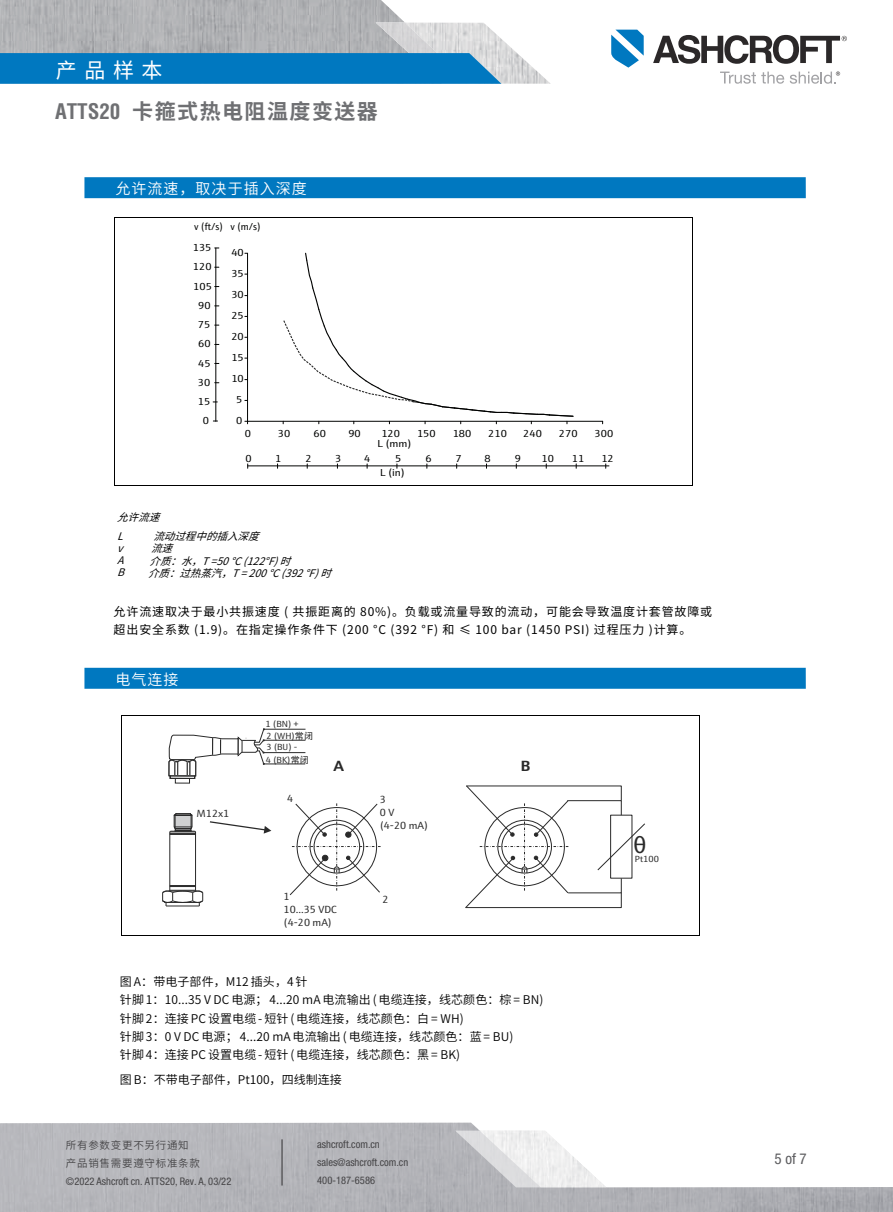
<style>
.page{position:relative;width:893px;height:1212px;background:#fff}
.page>*{position:absolute;margin:0;border:0;box-sizing:border-box;transform-origin:0 0}
.t1{font:23.7px "E+H Sans Asia ME";color:#2a2a2a}
.t2{font:700 21px/41.8px "Source Han Sans CN";letter-spacing:.07em;color:#6f7073}
.t3{font:15px "Source Han Sans CN";letter-spacing:.07em;color:#fff}
.t4{font:condensed 15px "Helvetica Neue LT Pro";color:#5b5b5e}
.t5{font:700 14.85px "E+H Sans Asia ME";color:#2a2a2a}
.t6{font:12px/18px "Source Han Sans CN";letter-spacing:.01em;color:#000}
.t7{font:12px/18px "Source Han Sans CN";letter-spacing:.07em;color:#000}
.t8{font:condensed 10.5px/18px "Helvetica Neue LT Pro";color:#454446}
.t9{font:italic 10.5px/12px "Source Han Sans CN";color:#000}
.t10{font:10.5px/17.2px "Source Han Sans CN";letter-spacing:.07em;color:#454446}
.t11{font:10.35px/12.9px "E+H Sans Asia ME";color:#2a2a2a}
.t12{font:10.2px "E+H Sans Asia ME";color:#010201;scale:1.06 1}
.t13{font:10.2px "E+H Sans Asia ME";color:#010201;scale:.95 1}
.t14{font:8.85px/11.9px "E+H Sans Asia ME";color:#2a2a2a}
.s1{font-weight:400;color:#fff}
.s2{font-family:"Helvetica";font-stretch:condensed}
</style>
<div class="page">
<img style="left:0;top:0;width:404px;height:23px">
<svg style="left:720px;top:72px;width:64px;height:12px"></svg>
<svg style="left:611px;top:30px;width:33px;height:38px"></svg>
<svg style="left:653px;top:35px;width:194px;height:29px"></svg>
<svg style="left:0;top:23px;width:551px;height:61px;background:#6ca2c3"></svg>
<svg style="left:790px;top:71px;width:50px;height:13px"></svg>
<svg style="left:0;top:1123px;width:893px;height:89px;fill:#b6b7bc"></svg>
<svg style="left:455px;top:1130px;width:151px;height:57px"></svg>
<hr style="left:281px;top:1139px;width:2px;height:46px;background:#454446">
<div style="left:84px;top:177px;width:722px;height:21px;background:#0078c0"></div>
<hr style="left:248px;top:466px;width:361px;height:1px;background:#010201">
<svg style="left:245px;top:252px;width:358px;height:172px"></svg>
<hr style="left:216px;top:248px;width:1px;height:173px;background:#010201">
<hr style="left:115px;top:217px;width:577px;height:1px;background:#000">
<hr style="left:692px;top:217px;width:1px;height:269px;background:#000">
<hr style="left:114px;top:485px;width:578px;height:1px;background:#000">
<hr style="left:114px;top:217px;width:1px;height:269px;background:#000">
<hr style="left:166px;top:906px;width:33px;height:1px;background:#2a2a2a">
<hr style="left:195px;top:832px;width:1px;height:58px;background:#2a2a2a">
<hr style="left:170px;top:832px;width:1px;height:58px;background:#2a2a2a">
<svg style="left:169px;top:813px;width:28px;height:22px"></svg>
<svg style="left:162px;top:885px;width:41px;height:21px"></svg>
<svg style="left:289px;top:803px;width:92px;height:92px"></svg>
<svg style="left:209px;top:821px;width:62px;height:12px"></svg>
<svg style="left:465px;top:785px;width:180px;height:123px"></svg>
<div style="left:175px;top:778px;width:15px;height:5px;border:1px solid #2a2a2a"></div>
<svg style="left:169px;top:728px;width:137px;height:51px"></svg>
<hr style="left:122px;top:715px;width:578px;height:1px;background:#000">
<hr style="left:699px;top:716px;width:1px;height:220px;background:#000">
<hr style="left:122px;top:935px;width:577px;height:1px;background:#000">
<hr style="left:122px;top:715px;width:1px;height:220px;background:#000">
<div style="left:84px;top:668px;width:722px;height:21px;background:#0078c0"></div>
<h2 class="t2" style="left:55px;top:49px;width:324px"><span class="s1">产 品 样 本<br></span><span class="s2">ATTS20</span> 卡箍式热电阻温度变送器</h2>
<p class="t3" style="left:115px;top:180px;width:193px">允许流速，取决于插入深度</p>
<p class="t13" style="left:194px;top:221px;width:32px">v (ft/s)</p>
<p class="t12" style="left:193px;top:243px;width:19px">135</p>
<p class="t12" style="left:193px;top:262px;width:19px">120</p>
<p class="t12" style="left:193px;top:281px;width:19px">105</p>
<p class="t12" style="left:198px;top:301px;width:13px">90</p>
<p class="t12" style="left:198px;top:320px;width:13px">75</p>
<p class="t12" style="left:198px;top:339px;width:13px">60</p>
<p class="t12" style="left:198px;top:359px;width:13px">45</p>
<p class="t12" style="left:198px;top:378px;width:13px">30</p>
<p class="t12" style="left:198px;top:397px;width:13px">15</p>
<p class="t12" style="left:203px;top:416px;width:7px">0</p>
<p class="t13" style="left:230px;top:222px;width:34px">v (m/s)</p>
<p class="t12" style="left:231px;top:247px;width:13px">40</p>
<p class="t12" style="left:231px;top:268px;width:13px">35</p>
<p class="t12" style="left:231px;top:290px;width:13px">30</p>
<p class="t12" style="left:231px;top:311px;width:13px">25</p>
<p class="t12" style="left:231px;top:331px;width:13px">20</p>
<p class="t12" style="left:231px;top:352px;width:13px">15</p>
<p class="t12" style="left:231px;top:374px;width:13px">10</p>
<p class="t12" style="left:236px;top:394px;width:7px">5</p>
<p class="t12" style="left:236px;top:415px;width:7px">0</p>
<p class="t12" style="left:245px;top:429px;width:7px">0</p>
<p class="t12" style="left:278px;top:429px;width:13px">30</p>
<p class="t12" style="left:313px;top:429px;width:13px">60</p>
<p class="t12" style="left:348px;top:429px;width:13px">90</p>
<p class="t12" style="left:381px;top:429px;width:19px">120</p>
<p class="t12" style="left:417px;top:429px;width:19px">150</p>
<p class="t12" style="left:453px;top:429px;width:19px">180</p>
<p class="t12" style="left:488px;top:429px;width:19px">210</p>
<p class="t12" style="left:523px;top:429px;width:19px">240</p>
<p class="t12" style="left:559px;top:429px;width:19px">270</p>
<p class="t12" style="left:595px;top:429px;width:19px">300</p>
<p class="t12" style="left:377px;top:438px;width:34px">L (mm)</p>
<p class="t12" style="left:246px;top:453px;width:7px">0</p>
<p class="t12" style="left:306px;top:453px;width:7px">2</p>
<p class="t12" style="left:335px;top:453px;width:7px">3</p>
<p class="t12" style="left:364px;top:453px;width:7px">4</p>
<p class="t12" style="left:395px;top:453px;width:7px">5</p>
<p class="t12" style="left:455px;top:453px;width:7px">7</p>
<p class="t12" style="left:484px;top:453px;width:7px">8</p>
<p class="t12" style="left:515px;top:453px;width:7px">9</p>
<p class="t12" style="left:541px;top:453px;width:13px">10</p>
<p class="t12" style="left:425px;top:453px;width:7px">6</p>
<p class="t12" style="left:601px;top:454px;width:13px">12</p>
<p class="t12" style="left:275px;top:453px;width:7px">1</p>
<p class="t12" style="left:572px;top:454px;width:13px">11</p>
<p class="t12" style="left:380px;top:468px;width:25px">L (in)</p>
<p class="t9" style="left:117px;top:507px;width:54px;line-height:19.5px">允许流速<br>L</p>
<p class="t9" style="left:117px;top:543px;width:17px">v</p>
<p class="t9" style="left:151px;top:530px;width:119px">流动过程中的插入深度流速</p>
<p class="t9" style="left:150px;top:555px;width:152px">介质：水，T=50°C(122°F) 时</p>
<p class="t7" style="left:114px;top:603px;width:600px">允许流速取决于最小共振速度 ( 共振距离的 80%)。负载或流量导致的流动，可能会导致温度计套管故障或超出安全系数 (1.9)。在指定操作条件下 (200 °C (392 °F) 和 ≤ 100 bar (1450 PSI) 过程压力 )计算。</p>
<p class="t9" style="left:117px;top:555px;width:19px">A<br>B</p>
<p class="t9" style="left:148px;top:567px;width:194px">介质：过热蒸汽，T=200°C(392°F) 时</p>
<p class="t3" style="left:115px;top:671px;width:65px">电气连接</p>
<p class="t11" style="left:196px;top:808px;width:34px">M12x1</p>
<p class="t14" style="left:266px;top:718px;width:49px">1 (BN) +<br>2 (WH)常闭<br>3 (BU) -<br>4 (BK)常闭</p>
<p class="t11" style="left:287px;top:792px;width:8px">4</p>
<p class="t5" style="left:334px;top:757px;width:11px">A</p>
<p class="t5" style="left:521px;top:757px;width:11px">B</p>
<p class="t11" style="left:380px;top:793px;width:50px">3<br>0 V<br>(4-20 mA)</p>
<p class="t11" style="left:284px;top:891px;width:55px">1<br>10...35 VDC (4-20 mA)</p>
<p class="t11" style="left:383px;top:893px;width:8px">2</p>
<p class="t6" style="left:120px;top:973px;width:425px">图 A：带电子部件，M12 插头，4 针<br>针脚 1：10...35 V DC 电源； 4...20 mA 电流输出 ( 电缆连接，线芯颜色：棕 = BN)针脚 2：连接 PC 设置电缆 - 短针 ( 电缆连接，线芯颜色：白 = WH)<br>针脚 3：0 V DC 电源； 4...20 mA 电流输出 ( 电缆连接，线芯颜色：蓝 = BU)<br>针脚 4：连接 PC 设置电缆 - 短针 ( 电缆连接，线芯颜色：黑 = BK)</p>
<p class="t6" style="left:120px;top:1071px;width:223px">图 B：不带电子部件，Pt100，四线制连接</p>
<p class="t10" style="left:66px;top:1137px;width:136px">所有参数变更不另行通知产品销售需要遵守标准条款</p>
<p class="t8" style="left:66px;top:1172px;width:167px">©2022 Ashcroft cn. ATTS20, Rev. A, 03/22</p>
<p class="t8" style="left:317px;top:1136px;width:92px">ashcroft.com.cn sales@ashcroft.com.cn<br>400-187-6586</p>
<h1 class="t1" style="left:633px;top:833px;width:14px">θ</h1>
<p class="t14" style="left:635px;top:854px;width:25px">Pt100</p>
<p class="t4" style="left:775px;top:1150px;width:34px">5 of 7</p>
</div>
